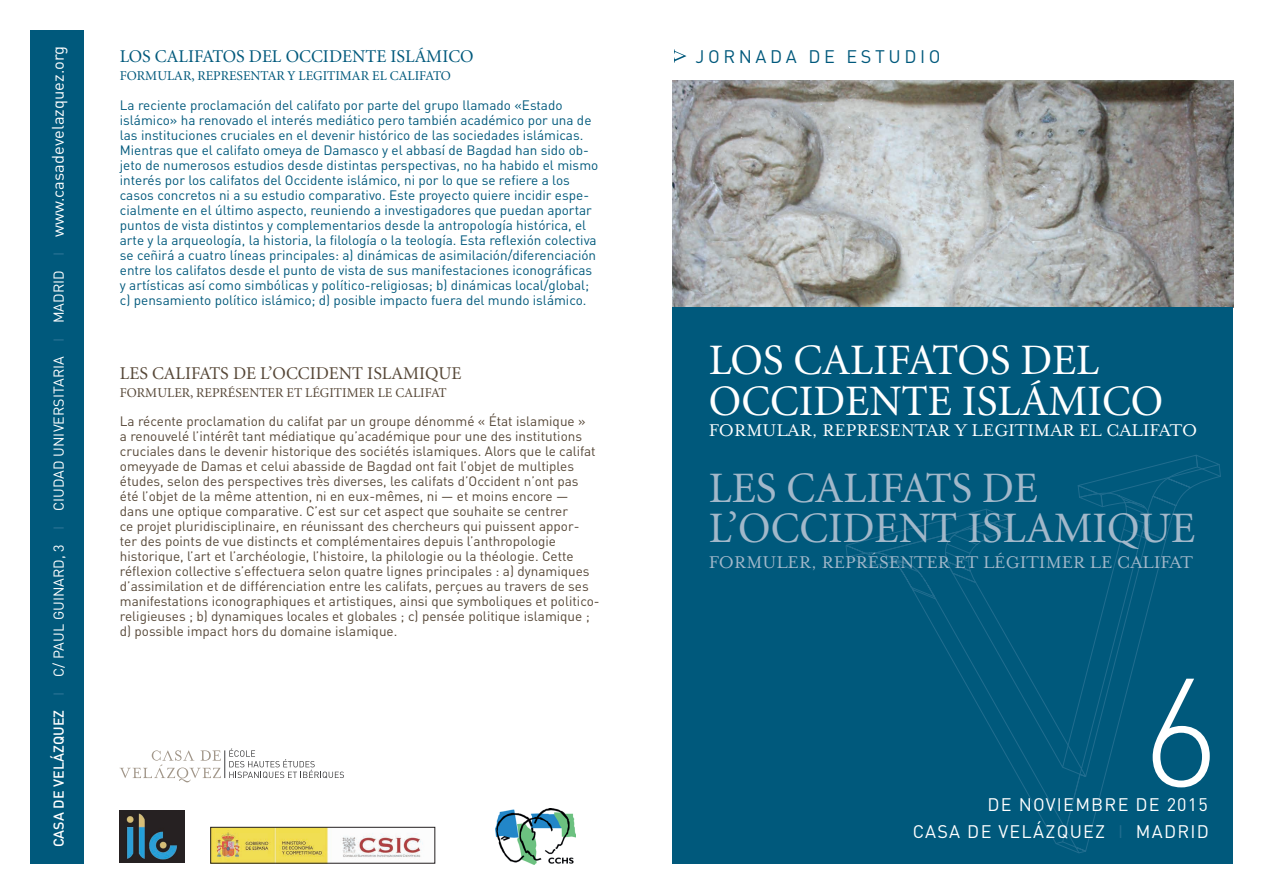
<style>
.page{position:relative;width:1263px;height:893px;background:#fff}
.page>*{position:absolute;margin:0;border:0;box-sizing:border-box;transform-origin:0 0}
.t1{font:300 151.5px "DIN";color:#fff}
.t2{font:43.5px/40.5px "Minion LT";color:#fff}
.t3{font:43.5px/40.5px "Minion LT";color:#a2b8ca}
.t4{font:19.5px "Mrs Eaves Roman";color:#fff}
.t5{font:19.5px "Mrs Eaves Roman";color:#a2b8ca}
.t6{font:18px "DIN";letter-spacing:.07em;color:#fff}
.t7{font:18px "Minion LT";color:#00597c}
.t8{font:18px "Minion LT";color:#564737}
.t9{font:18px "DIN";color:#00597c}
.t10{font:14.25px "DIN";letter-spacing:.005em;color:#fff}
.t11{font:13.5px/15px "DIN";color:#564737}
.t12{font:13.5px/15px "DIN";color:#00597c}
.t13{font:13.5px "Minion LT";color:#00597c}
.t14{font:13.5px "Minion LT";color:#564737}
.s1{font-weight:500}
.s2{font-weight:500;color:#216d8f}
.s3{font-size:16.5px}
.s4{color:#216d8f}
</style>
<div class="page">
<img style="left:672px;top:81px;width:561px;height:226px">
<div style="left:672px;top:307px;width:561px;height:556px;background:#00597c"></div>
<svg style="left:1080px;top:584px;width:75px;height:269px"></svg>
<svg style="left:1057px;top:698px;width:23px;height:155px"></svg>
<svg style="left:909px;top:584px;width:157px;height:260px"></svg>
<svg style="left:845px;top:455px;width:376px;height:129px"></svg>
<div style="left:30px;top:30px;width:53px;height:833px;background:#00597c"></div>
<svg style="left:674px;top:49px;width:12px;height:14px"></svg>
<svg style="left:119px;top:748px;width:225px;height:34px"></svg>
<img style="left:212px;top:829px;width:211px;height:32px">
<div style="left:210px;top:827px;width:225px;height:36px;border:1px solid #231f20"></div>
<img style="left:120px;top:810px;width:65px;height:53px">
<img style="left:496px;top:808px;width:79px;height:57px">
<p class="t10" style="left:50px;top:847px;width:803px;rotate:-90deg"><span class="s1">CASA DE VELÁZQUEZ</span> <span class="s2">I</span> C/ PAU L GUINAR D, 3 <span class="s2">I</span> CIU DAD UNIVERSITARIA <span class="s2">I</span> MADRI D <span class="s2">I</span> <span class="s3">www.casadevelazquez.org</span></p>
<h3 class="t7" style="left:120px;top:47px;width:355px">LOS CALIFATOS DEL OCCIDENTE ISLÁMICO</h3>
<p class="t13" style="left:120px;top:69px;width:332px">FORMULAR, REPRESENTAR Y LEGITIMAR EL CALIFATO</p>
<p class="t12" style="left:120px;top:97px;width:480px">La reciente proclamación del califato por parte del grupo llamado «Estado islámico» ha renovado el interés mediático pero también académico por una de las instituciones cruciales en el devenir histórico de las sociedades islámicas.<br>Mientras que el califato omeya de Damasco y el abbasí de Bagdad han sido ob&shy;jeto de numerosos estudios desde distintas perspectivas, no ha habido el mismo interés por los califatos del Occidente islámico, ni por lo que se refiere a los casos concretos ni a su estudio comparativo. Este proyecto quiere incidir espe&shy;cialmente en el último aspecto, reuniendo a investigadores que puedan aportar puntos de vista distintos y complementarios desde la antropología histórica, el arte y la arqueología, la historia, la filología o la teología. Esta reflexión colectiva se ceñirá a cuatro líneas principales: a) dinámicas de asimilación/diferenciación entre los califatos desde el punto de vista de sus manifestaciones iconográficas y artísticas así como simbólicas y político-religiosas; b) dinámicas local/global; c) pensamiento político islámico; d) posible impacto fuera del mundo islámico.</p>
<h3 class="t8" style="left:120px;top:365px;width:343px">LES CALIFATS DE L’OCCIDENT ISLAMIQUE</h3>
<p class="t14" style="left:120px;top:386px;width:328px">FORMULER, REPRÉSENTER ET LÉGITIMER LE CALIFAT</p>
<p class="t11" style="left:120px;top:413px;width:481px">La récente proclamation du califat par un groupe dénommé « État islamique »<br>a renouvelé l’intérêt tant médiatique qu’académique pour une des institutions cruciales dans le devenir historique des sociétés islamiques. Alors que le califat omeyyade de Damas et celui abasside de Bagdad ont fait l’objet de multiples études, selon des perspectives très diverses, les califats d’Occident n’ont pas été l’objet de la même attention, ni en eux-mêmes, ni — et moins encore — dans une optique comparative. C’est sur cet aspect que souhaite se centrer<br>ce projet pluridisciplinaire, en réunissant des chercheurs qui puissent appor&shy;ter des points de vue distincts et complémentaires depuis l’anthropologie historique, l’art et l’archéologie, l’histoire, la philologie ou la théologie. Cette réflexion collective s’effectuera selon quatre lignes principales : a) dynamiques d’assimilation et de différenciation entre les califats, perçues au travers de ses manifestations iconographiques et artistiques, ainsi que symboliques et politico&shy;religieuses ; b) dynamiques locales et globales ; c) pensée politique islamique ; d) possible impact hors du domaine islamique.</p>
<h3 class="t9" style="left:695px;top:45px;width:75px">Jo rnada</h3>
<h3 class="t9" style="left:808px;top:45px;width:13px">de</h3>
<h3 class="t9" style="left:846px;top:45px;width:93px">e stud io</h3>
<h2 class="t2" style="left:709px;top:342px;width:456px">LOS CALIFATOS DEL<br>OCCIDENTE ISLÁMICO</h2>
<h3 class="t4" style="left:709px;top:419px;width:490px">FORMULAR, REPRESENTAR Y LEGITIMAR EL CALIFATO</h3>
<h2 class="t3" style="left:709px;top:469px;width:488px">LES CALIFATS DE<br>L’OCCIDENT ISLAMIQUE</h2>
<h3 class="t5" style="left:709px;top:551px;width:486px">FORMULER, REPRÉSENTER ET LÉGITIMER LE CALIFAT</h3>
<h1 class="t1" style="left:1142px;top:639px;width:79px">6</h1>
<h3 class="t6" style="left:987px;top:794px;width:222px">DE NOVI EMBRE DE 2015</h3>
<h3 class="t6" style="left:913px;top:820px;width:298px">CASA DE VELÁZQU EZ <span class="s4">I</span> MADRI D</h3>
</div>
